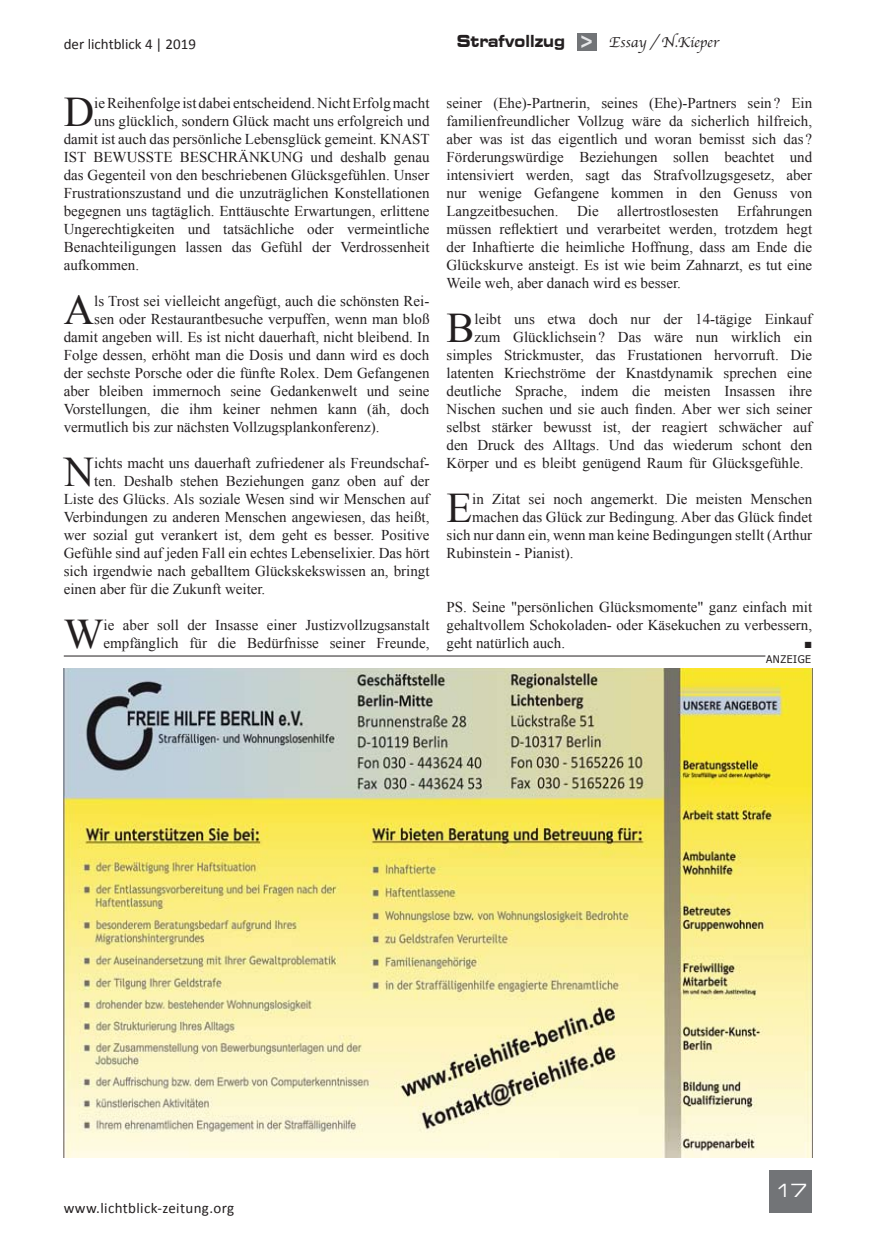
<style>
.page{position:relative;width:876px;height:1234px;background:#fff}
.page>*{position:absolute;margin:0;border:0;box-sizing:border-box;transform-origin:0 0}
.t1{font:42.15px "Times New Roman";color:#231f20}
.t2{font:expanded 18px "Square 721 BT";color:#fff}
.t3{font:15px/18px "Times New Roman";color:#231f20;text-align:justify}
.t4{font:15px "Calibri";letter-spacing:.015em;color:#231f20}
.t5{font:15px "Apple Chancery";color:#231f20}
.t6{font:13.5px "Times New Roman";color:#231f20}
.t7{font:10.5px "Tahoma";letter-spacing:.05em;color:#231f20}
.s1{font-family:"Square 721 BT";font-weight:700;font-stretch:expanded;font-size:16.5px}
.s2{font-family:"Stencil Std";font-size:21px;color:#e6e7e9}
</style>
<div class="page">
<div style="left:770px;top:1169px;width:42px;height:43px;background:#727477"></div>
<div style="left:577px;top:33px;width:19px;height:17px;background:#727477"></div>
<hr style="left:64px;top:655px;width:701px;height:1px;background:#231f20">
<img style="left:64px;top:668px;width:748px;height:489px">
<p class="t4" style="left:64px;top:34px;width:134px">der lichtblick 4 | 2019</p>
<p class="t5" style="left:457px;top:33px;width:264px"><span class="s1">Strafvollzug</span> <span class="s2">&gt;</span> Essay / N.Kieper</p>
<h1 class="t1" style="left:64px;top:84px;width:32px">D</h1>
<p class="t3" style="left:94px;top:94px;width:337px">ie Reihenfolge ist dabei entscheidend. Nicht Erfolg macht</p>
<p class="t3" style="left:94px;top:112px;width:337px">uns glücklich, sondern Glück macht uns erfolgreich und</p>
<p class="t3" style="left:64px;top:130px;width:367px">damit ist auch das persönliche Lebensglück gemeint. KNAST</p>
<p class="t3" style="left:64px;top:148px;width:367px">IST BEWUSSTE BESCHRÄNKUNG und deshalb genau</p>
<p class="t3" style="left:64px;top:166px;width:367px">das Gegenteil von den beschriebenen Glücksgefühlen. Unser</p>
<p class="t3" style="left:64px;top:184px;width:367px">Frustrationszustand und die unzuträglichen Konstellationen</p>
<p class="t3" style="left:64px;top:202px;width:367px">begegnen uns tagtäglich. Enttäuschte Erwartungen, erlittene</p>
<p class="t3" style="left:64px;top:220px;width:367px">Ungerechtigkeiten und tatsächliche oder vermeintliche</p>
<p class="t3" style="left:64px;top:238px;width:367px">Benachteiligungen lassen das Gefühl der Verdrossenheit</p>
<p class="t3" style="left:64px;top:256px;width:77px">aufkommen.</p>
<h1 class="t1" style="left:64px;top:282px;width:32px">A</h1>
<p class="t3" style="left:94px;top:292px;width:337px">ls Trost sei vielleicht angefügt, auch die schönsten Rei-</p>
<p class="t3" style="left:94px;top:310px;width:337px">sen oder Restaurantbesuche verpuffen, wenn man bloß</p>
<p class="t3" style="left:64px;top:328px;width:367px">damit angeben will. Es ist nicht dauerhaft, nicht bleibend. In</p>
<p class="t3" style="left:64px;top:346px;width:367px">Folge dessen, erhöht man die Dosis und dann wird es doch</p>
<p class="t3" style="left:64px;top:364px;width:367px">der sechste Porsche oder die fünfte Rolex. Dem Gefangenen</p>
<p class="t3" style="left:64px;top:382px;width:367px">aber bleiben immernoch seine Gedankenwelt und seine</p>
<p class="t3" style="left:64px;top:400px;width:367px">Vorstellungen, die ihm keiner nehmen kann (äh, doch</p>
<p class="t3" style="left:64px;top:418px;width:317px">vermutlich bis zur nächsten Vollzugsplankonferenz).</p>
<h1 class="t1" style="left:64px;top:444px;width:32px">N</h1>
<p class="t3" style="left:94px;top:454px;width:337px">ichts macht uns dauerhaft zufriedener als Freundschaf-</p>
<p class="t3" style="left:94px;top:472px;width:337px">ten. Deshalb stehen Beziehungen ganz oben auf der</p>
<p class="t3" style="left:64px;top:490px;width:367px">Liste des Glücks. Als soziale Wesen sind wir Menschen auf</p>
<p class="t3" style="left:64px;top:508px;width:367px">Verbindungen zu anderen Menschen angewiesen, das heißt,</p>
<p class="t3" style="left:64px;top:526px;width:367px">wer sozial gut verankert ist, dem geht es besser. Positive</p>
<p class="t3" style="left:64px;top:544px;width:367px">Gefühle sind auf jeden Fall ein echtes Lebenselixier. Das hört</p>
<p class="t3" style="left:64px;top:562px;width:367px">sich irgendwie nach geballtem Glückskekswissen an, bringt</p>
<p class="t3" style="left:64px;top:580px;width:203px">einen aber für die Zukunft weiter.</p>
<h1 class="t1" style="left:64px;top:606px;width:41px">W</h1>
<p class="t3" style="left:104px;top:616px;width:327px">ie aber soll der Insasse einer Justizvollzugsanstalt empfänglich für die Bedürfnisse seiner Freunde,</p>
<p class="t3" style="left:446px;top:94px;width:367px">seiner (Ehe)-Partnerin, seines (Ehe)-Partners sein? Ein familienfreundlicher Vollzug wäre da sicherlich hilfreich, aber was ist das eigentlich und woran bemisst sich das ?<br>Förderungswürdige Beziehungen sollen beachtet und intensiviert werden, sagt das Strafvollzugsgesetz, aber nur wenige Gefangene kommen in den Genuss von Langzeitbesuchen. Die allertrostlosesten Erfahrungen müssen reflektiert und verarbeitet werden, trotzdem hegt der Inhaftierte die heimliche Hoffnung, dass am Ende die Glückskurve ansteigt. Es ist wie beim Zahnarzt, es tut eine Weile weh, aber danach wird es besser.</p>
<h1 class="t1" style="left:446px;top:300px;width:30px">B</h1>
<p class="t3" style="left:475px;top:310px;width:339px">leibt uns etwa doch nur der 14-tägige Einkauf</p>
<p class="t3" style="left:475px;top:328px;width:339px">zum Glücklichsein ? Das wäre nun wirklich ein</p>
<p class="t3" style="left:446px;top:346px;width:367px">simples Strickmuster, das Frustationen hervorruft. Die</p>
<p class="t3" style="left:446px;top:364px;width:367px">latenten Kriechströme der Knastdynamik sprechen eine</p>
<p class="t3" style="left:446px;top:382px;width:367px">deutliche Sprache, indem die meisten Insassen ihre</p>
<p class="t3" style="left:446px;top:400px;width:367px">Nischen suchen und sie auch finden. Aber wer sich seiner</p>
<p class="t3" style="left:446px;top:418px;width:367px">selbst stärker bewusst ist, der reagiert schwächer auf</p>
<p class="t3" style="left:446px;top:436px;width:367px">den Druck des Alltags. Und das wiederum schont den</p>
<p class="t3" style="left:446px;top:454px;width:359px">Körper und es bleibt genügend Raum für Glücksgefühle.</p>
<h1 class="t1" style="left:446px;top:480px;width:27px">E</h1>
<p class="t3" style="left:472px;top:490px;width:341px">in Zitat sei noch angemerkt. Die meisten Menschen</p>
<p class="t3" style="left:472px;top:508px;width:341px">machen das Glück zur Bedingung. Aber das Glück findet</p>
<p class="t3" style="left:446px;top:526px;width:367px">sich nur dann ein, wenn man keine Bedingungen stellt (Arthur</p>
<p class="t3" style="left:446px;top:544px;width:129px">Rubinstein - Pianist).</p>
<p class="t3" style="left:446px;top:598px;width:367px">PS. Seine "persönlichen Glücksmomente" ganz einfach mit gehaltvollem Schokoladen- oder Käsekuchen zu verbessern, geht natürlich auch.</p>
<p class="t6" style="left:804px;top:634px;width:10px">■</p>
<p class="t7" style="left:766px;top:652px;width:47px">ANZEIGE</p>
<p class="t4" style="left:64px;top:1197px;width:172px">www.lichtblick-zeitung.org</p>
<p class="t2" style="left:775px;top:1179px;width:34px">17</p>
</div>
